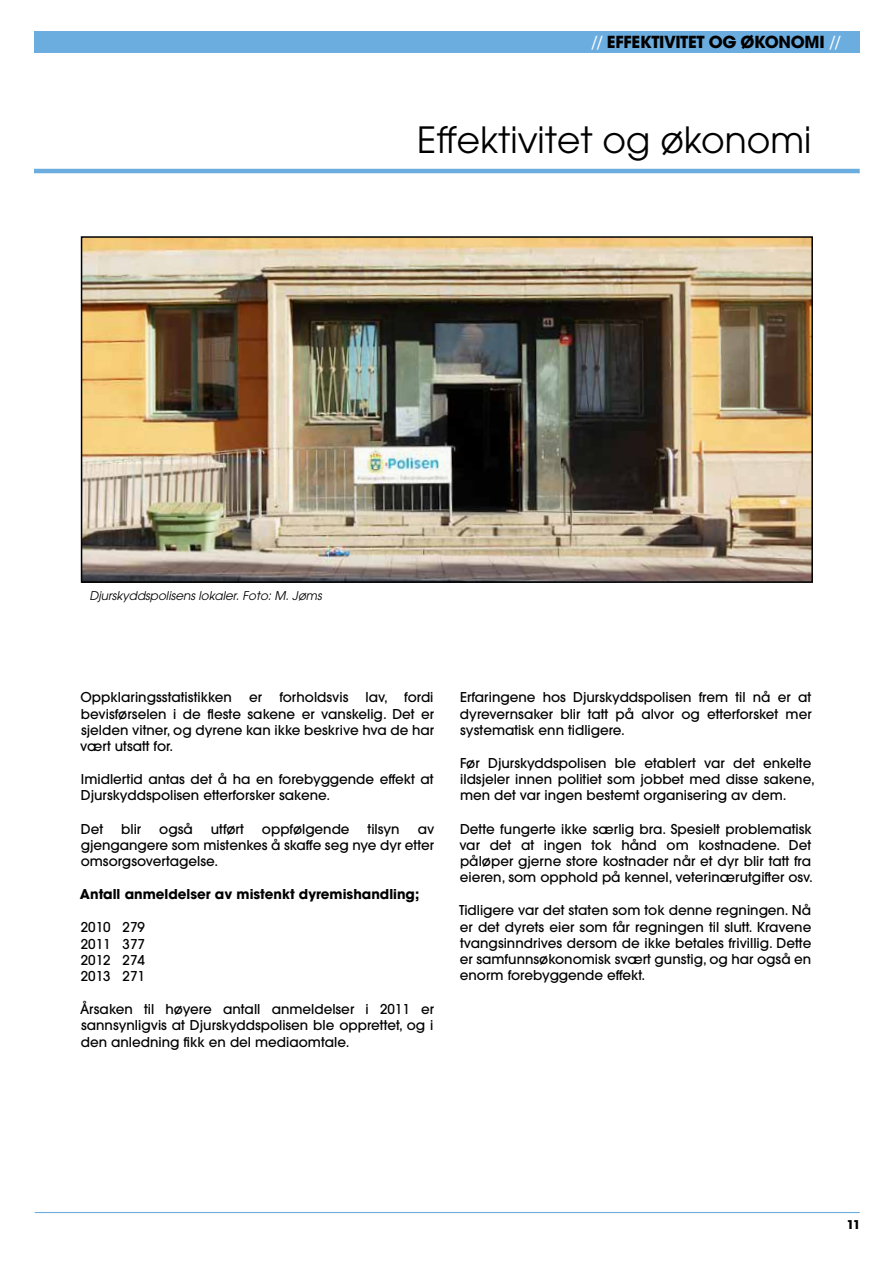
<style>
.page{position:relative;width:893px;height:1263px;background:#fff}
.page>*{position:absolute;margin:0;border:0;box-sizing:border-box;transform-origin:0 0}
.t1{font:36px "ITC Avant Garde Pro";color:#000}
.t2{font:700 16.5px "ITC Avant Garde Pro";letter-spacing:-.02em;color:#000}
.t3{font:500 13.5px/16.2px "ITC Avant Garde Pro";color:#000;text-align:justify}
.t4{font:700 13.5px "ITC Avant Garde Pro";color:#000}
.t5{font:italic 12px "ITC Avant Garde Pro";color:#000}
.t6{font:700 12px "ITC Avant Garde Pro";color:#000}
.s1{font-weight:400;color:#fff}
</style>
<div class="page">
<div style="left:34px;top:32px;width:826px;height:21px;background:#6caddf"></div>
<hr style="left:35px;top:1212px;width:825px;height:1px;background:#6caddf">
<hr style="left:34px;top:169px;width:826px;height:4px;background:#6caddf">
<img style="left:84px;top:239px;width:726px;height:341px">
<div style="left:81px;top:236px;width:732px;height:347px;border:2px solid #000"></div>
<p class="t2" style="left:591px;top:31px;width:252px"><span class="s1">//</span> EFFEKTIVITET OG ØKONOMI <span class="s1">//</span></p>
<h1 class="t1" style="left:417px;top:118px;width:396px">Effektivitet og økonomi</h1>
<p class="t5" style="left:89px;top:588px;width:234px">Djurskyddspolisens lokaler. Foto: M. Jøms</p>
<p class="t3" style="left:81px;top:689px;width:153px">Oppklaringsstatistikken</p>
<p class="t3" style="left:249px;top:689px;width:14px">er</p>
<p class="t3" style="left:279px;top:689px;width:71px">forholdsvis</p>
<p class="t3" style="left:80px;top:689px;width:355px;text-indent:285px">lav, fordi bevisførselen i de fleste sakene er vanskelig. Det er sjelden vitner, og dyrene kan ikke beskrive hva de har vært utsatt for.</p>
<p class="t3" style="left:81px;top:771px;width:354px">Imidlertid antas det å ha en forebyggende effekt at<br>Djurskyddspolisen etterforsker sakene.</p>
<p class="t3" style="left:81px;top:820px;width:24px">Det</p>
<p class="t3" style="left:121px;top:820px;width:22px">blir</p>
<p class="t3" style="left:159px;top:820px;width:35px">også</p>
<p class="t3" style="left:211px;top:820px;width:35px">utført</p>
<p class="t3" style="left:262px;top:820px;width:89px">oppfølgende</p>
<p class="t3" style="left:368px;top:820px;width:34px">tilsyn</p>
<p class="t3" style="left:81px;top:820px;width:355px;text-indent:337px">av gjengangere som mistenkes å skaffe seg nye dyr etter omsorgsovertagelse.</p>
<p class="t4" style="left:80px;top:885px;width:341px">Antall anmeldelser av mistenkt dyremishandling;</p>
<p class="t3" style="left:81px;top:919px;width:66px">2010 279<br>2011 377<br>2012 274<br>2013 271</p>
<p class="t3" style="left:80px;top:1001px;width:356px">Årsaken til høyere antall anmeldelser i 2011 er sannsynligvis at Djurskyddspolisen ble opprettet, og i den anledning fikk en del mediaomtale.</p>
<p class="t3" style="left:460px;top:689px;width:353px">Erfaringene hos Djurskyddspolisen frem til nå er at dyrevernsaker blir tatt på alvor og etterforsket mer systematisk enn tidligere.</p>
<p class="t3" style="left:460px;top:755px;width:356px;text-align:left">Før Djurskyddspolisen ble etablert var det enkelte ildsjeler innen politiet som jobbet med disse sakene, men det var ingen bestemt organisering av dem.</p>
<p class="t3" style="left:459px;top:820px;width:355px;text-align:left">Dette fungerte ikke særlig bra. Spesielt problematisk var det at ingen tok hånd om kostnadene. Det påløper gjerne store kostnader når et dyr blir tatt fra eieren, som opphold på kennel, veterinærutgifter osv.</p>
<p class="t3" style="left:459px;top:902px;width:354px">Tidligere var det staten som tok denne regningen. Nå er det dyrets eier som får regningen til slutt. Kravene tvangsinndrives dersom de ikke betales frivillig. Dette er samfunnsøkonomisk svært gunstig, og har også en enorm forebyggende effekt.</p>
<p class="t6" style="left:847px;top:1216px;width:15px">11</p>
</div>
